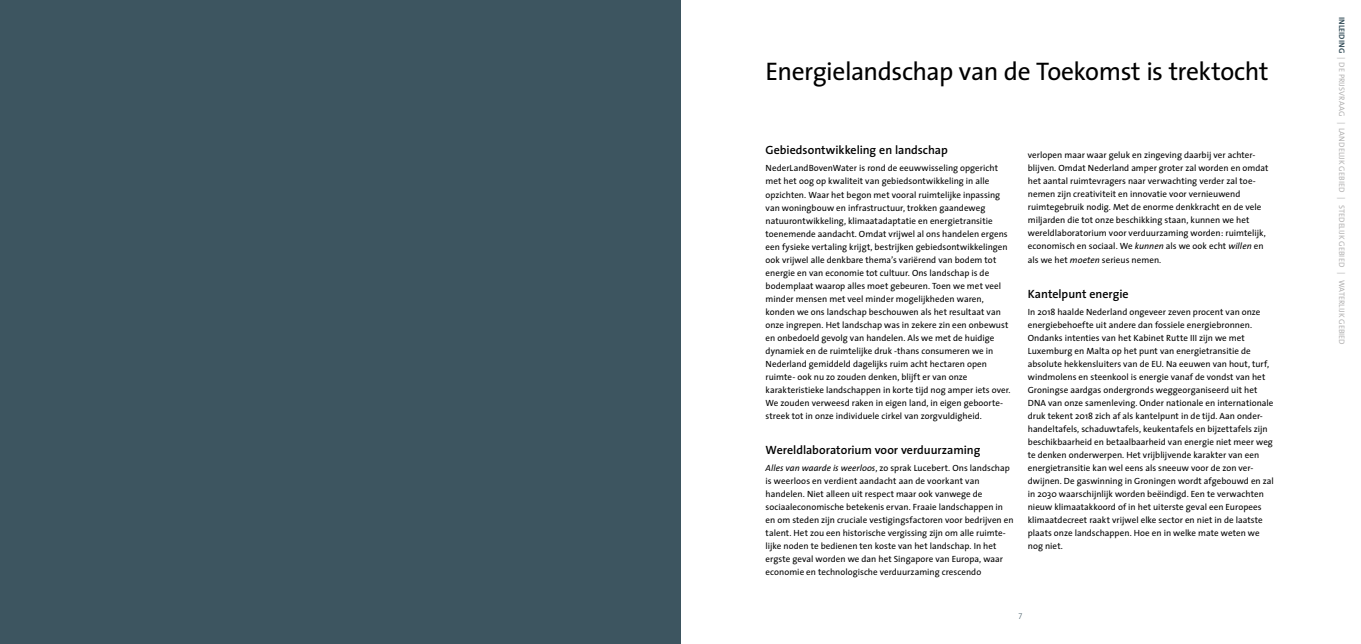
<style>
.page{position:relative;width:1361px;height:644px;background:#fff}
.page>*{position:absolute;margin:0;border:0;box-sizing:border-box;transform-origin:0 0}
.t1{font:25.5px "The Sans";letter-spacing:-.02em;color:#000}
.t2{font:600 12px "The Sans";color:#000}
.t3{font:9px/13px "The Sans";letter-spacing:.005em;color:#000}
.t4{font:8px "The Sans";letter-spacing:.005em;color:#b3b2b2}
.t5{font:300 8px "Avenir";color:#3d5560}
.s1{font-style:italic}
.s2{font-weight:700;color:#3d5560}
</style>
<div class="page">
<div style="left:0;top:0;width:680px;height:643px;background:#3d5560"></div>
<h1 class="t1" style="left:765px;top:51px;width:504px">Energielandschap van de Toekomst is trektocht</h1>
<h2 class="t2" style="left:765px;top:140px;width:184px">Gebiedsontwikkeling en landschap</h2>
<p class="t3" style="left:765px;top:162px;width:247px">NederLandBovenWater is rond de eeuwwisseling opgericht met het oog op kwaliteit van gebiedsontwikkeling in alle opzichten. Waar het begon met vooral ruimtelijke inpassing van woningbouw en infrastructuur, trokken gaandeweg natuurontwikkeling, klimaatadaptatie en energietransitie toenemende aandacht. Omdat vrijwel al ons handelen ergens een fysieke vertaling krijgt, bestrijken gebiedsontwikkelingen ook vrijwel alle denkbare thema’s variërend van bodem tot energie en van economie tot cultuur. Ons landschap is de bodemplaat waarop alles moet gebeuren. Toen we met veel minder mensen met veel minder mogelijkheden waren, konden we ons landschap beschouwen als het resultaat van onze ingrepen. Het landschap was in zekere zin een onbewust en onbedoeld gevolg van handelen. Als we met de huidige dynamiek en de ruimtelijke druk -thans consumeren we in Nederland gemiddeld dagelijks ruim acht hectaren open ruimte- ook nu zo zouden denken, blijft er van onze karakteristieke landschappen in korte tijd nog amper iets over.<br>We zouden verweesd raken in eigen land, in eigen geboorte&shy;streek tot in onze individuele cirkel van zorgvuldigheid.</p>
<h2 class="t2" style="left:765px;top:439px;width:216px">Wereldlaboratorium voor verduurzaming</h2>
<p class="t3" style="left:765px;top:461px;width:250px"><span class="s1">Alles van waarde is weerloos</span>, zo sprak Lucebert. Ons landschap is weerloos en verdient aandacht aan de voorkant van handelen. Niet alleen uit respect maar ook vanwege de sociaaleconomische betekenis ervan. Fraaie landschappen in en om steden zijn cruciale vestigingsfactoren voor bedrijven en talent. Het zou een historische vergissing zijn om alle ruimte&shy;lijke noden te bedienen ten koste van het landschap. In het ergste geval worden we dan het Singapore van Europa, waar economie en technologische verduurzaming crescendo</p>
<p class="t3" style="left:1028px;top:149px;width:242px">verlopen maar waar geluk en zingeving daarbij ver achter&shy;blijven. Omdat Nederland amper groter zal worden en omdat het aantal ruimtevragers naar verwachting verder zal toe&shy;nemen zijn creativiteit en innovatie voor vernieuwend ruimtegebruik nodig. Met de enorme denkkracht en de vele miljarden die tot onze beschikking staan, kunnen we het wereldlaboratorium voor verduurzaming worden: ruimtelijk, economisch en sociaal. We <span class="s1">kunnen</span> als we ook echt <span class="s1">willen</span> en als we het <span class="s1">moeten</span> serieus nemen.</p>
<h2 class="t2" style="left:1028px;top:283px;width:102px">Kantelpunt energie</h2>
<p class="t3" style="left:1028px;top:305px;width:248px">In 2018 haalde Nederland ongeveer zeven procent van onze energiebehoefte uit andere dan fossiele energiebronnen.<br>Ondanks intenties van het Kabinet Rutte III zijn we met Luxemburg en Malta op het punt van energietransitie de absolute hekkensluiters van de EU. Na eeuwen van hout, turf, windmolens en steenkool is energie vanaf de vondst van het Groningse aardgas ondergronds weggeorganiseerd uit het DNA van onze samenleving. Onder nationale en internationale druk tekent 2018 zich af als kantelpunt in de tijd. Aan onder&shy;handeltafels, schaduwtafels, keukentafels en bijzettafels zijn beschikbaarheid en betaalbaarheid van energie niet meer weg te denken onderwerpen. Het vrijblijvende karakter van een energietransitie kan wel eens als sneeuw voor de zon ver&shy;dwijnen. De gaswinning in Groningen wordt afgebouwd en zal in 2030 waarschijnlijk worden beëindigd. Een te verwachten nieuw klimaatakkoord of in het uiterste geval een Europees klimaatdecreet raakt vrijwel elke sector en niet in de laatste plaats onze landschappen. Hoe en in welke mate weten we nog niet.</p>
<p class="t5" style="left:1018px;top:611px;width:6px">7</p>
<p class="t4" style="left:1348px;top:17px;width:329px;rotate:90deg"><span class="s2">INLEIDING</span> | DE PRIJSVRAAG | LANDELIJK GEBIED | STEDELIJK GEBIED | WATERLIJK GEBIED</p>
</div>
